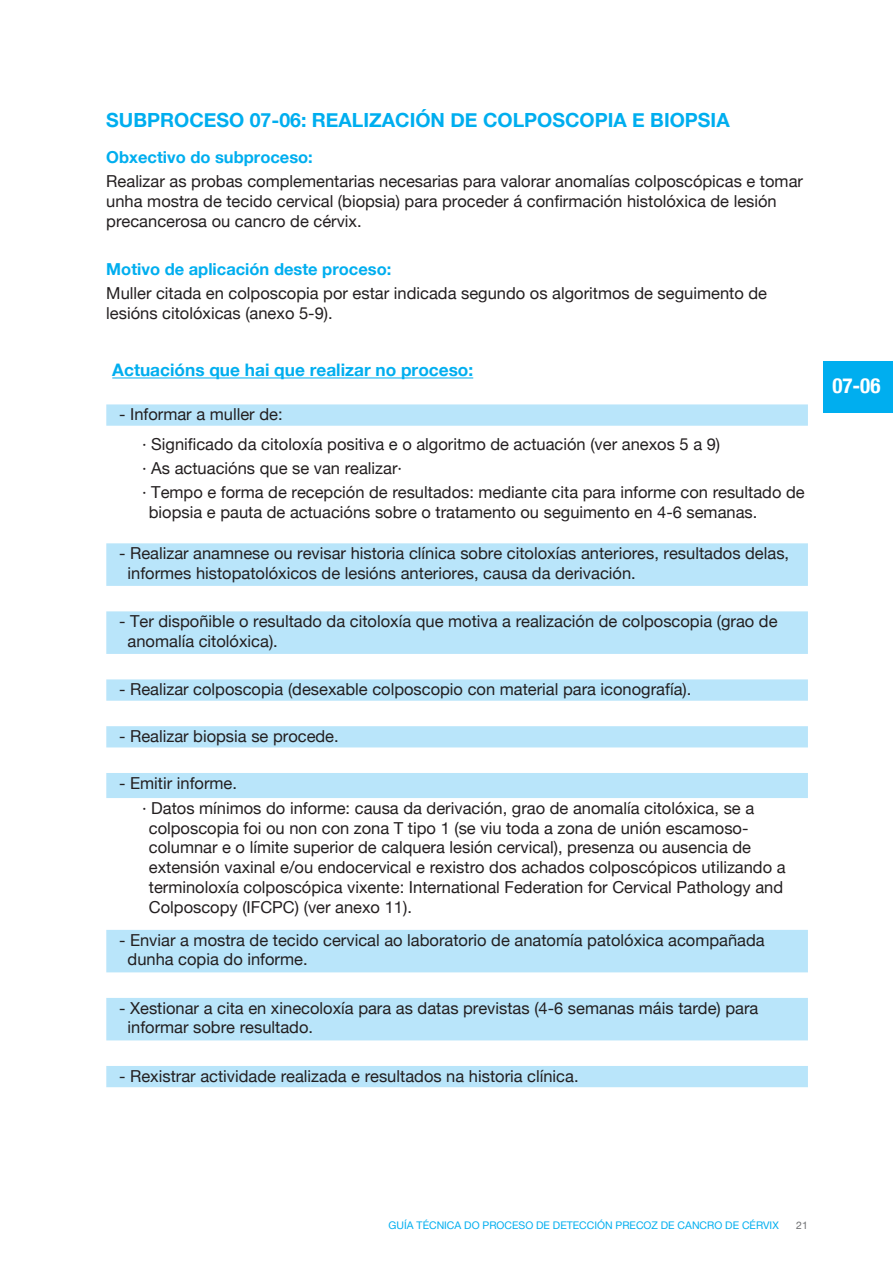
<style>
.page{position:relative;width:893px;height:1263px;background:#fff}
.page>*{position:absolute;margin:0;border:0;box-sizing:border-box;transform-origin:0 0}
.t1{font:700 condensed 21px "Helvetica Neuecondensedbold";color:#fff}
.t2{font:700 19.5px "Helvetica Neuebold";color:#00aeef}
.t3{font:700 17.25px "Helvetica Neuebold";color:#00aeef}
.t4{font:16.5px/19.8px "Helvetica Neue";color:#231f20}
.t5{font:700 16.5px "Helvetica Neuebold";color:#00aeef}
.t6{font:10.5px "Helvetica Neue";color:#00aeef}
.t7{font:10.5px "Helvetica Neue";color:#6c6d70}
</style>
<div class="page">
<svg style="left:106px;top:404px;width:702px;height:683px"></svg>
<hr style="left:112px;top:377px;width:361px;height:1px;background:#00aeef">
<div style="left:824px;top:361px;width:69px;height:52px;background:#00aeef"></div>
<p class="t2" style="left:106px;top:108px;width:625px">SUBPROCESO 07-06: REALIZACIÓN DE COLPOSCOPIA E BIOPSIA</p>
<p class="t5" style="left:106px;top:147px;width:208px">Obxectivo do subproceso:</p>
<p class="t4" style="left:106px;top:171px;width:698px">Realizar as probas complementarias necesarias para valorar anomalías colposcópicas e tomar unha mostra de tecido cervical (biopsia) para proceder á confirmación histolóxica de lesión precancerosa ou cancro de cérvix.</p>
<p class="t5" style="left:106px;top:259px;width:287px">Motivo de aplicación deste proceso:</p>
<p class="t4" style="left:106px;top:283px;width:662px">Muller citada en colposcopia por estar indicada segundo os algoritmos de seguimento de lesións citolóxicas (anexo 5-9).</p>
<p class="t3" style="left:112px;top:359px;width:362px">Actuacións que hai que realizar no proceso:</p>
<p class="t4" style="left:142px;top:399px;width:580px;line-height:29.7px;text-indent:-23px">- Informar a muller de:<br>· Significado da citoloxía positiva e o algoritmo de actuación (ver anexos 5 a 9)</p>
<p class="t4" style="left:142px;top:456px;width:664px;line-height:24px">· As actuacións que se van realizar·<br>· Tempo e forma de recepción de resultados: mediante cita para informe con resultado de</p>
<p class="t4" style="left:149px;top:502px;width:610px">biopsia e pauta de actuacións sobre o tratamento ou seguimento en 4-6 semanas.</p>
<p class="t4" style="left:128px;top:543px;width:663px;text-indent:-8px">- Realizar anamnese ou revisar historia clínica sobre citoloxías anteriores, resultados delas, informes histopatolóxicos de lesións anteriores, causa da derivación.</p>
<p class="t4" style="left:128px;top:611px;width:652px;text-indent:-8px">- Ter dispoñible o resultado da citoloxía que motiva a realización de colposcopia (grao de anomalía citolóxica).</p>
<p class="t4" style="left:119px;top:679px;width:574px">- Realizar colposcopia (desexable colposcopio con material para iconografía).</p>
<p class="t4" style="left:119px;top:726px;width:221px">- Realizar biopsia se procede.</p>
<p class="t4" style="left:142px;top:770px;width:614px;line-height:25px;text-indent:-23px">- Emitir informe.<br>· Datos mínimos do informe: causa da derivación, grao de anomalía citolóxica, se a</p>
<p class="t4" style="left:149px;top:817px;width:638px">colposcopia foi ou non con zona T tipo 1 (se viu toda a zona de unión escamoso&shy;columnar e o límite superior de calquera lesión cervical), presenza ou ausencia de extensión vaxinal e/ou endocervical e rexistro dos achados colposcópicos utilizando a terminoloxía colposcópica vixente: International Federation for Cervical Pathology and Colposcopy (IFCPC) (ver anexo 11).</p>
<p class="t4" style="left:128px;top:930px;width:639px;text-indent:-8px">- Enviar a mostra de tecido cervical ao laboratorio de anatomía patolóxica acompañada dunha copia do informe.</p>
<p class="t4" style="left:128px;top:998px;width:632px;text-indent:-8px">- Xestionar a cita en xinecoloxía para as datas previstas (4-6 semanas máis tarde) para informar sobre resultado.</p>
<p class="t4" style="left:119px;top:1066px;width:461px">- Rexistrar actividade realizada e resultados na historia clínica.</p>
<p class="t1" style="left:832px;top:373px;width:50px">07-06</p>
<p class="t6" style="left:389px;top:1219px;width:392px">GUÍA TÉCNICA DO PROCESO DE DETECCIÓN PRECOZ DE CANCRO DE CÉRVIX</p>
<p class="t7" style="left:796px;top:1219px;width:13px">21</p>
</div>
